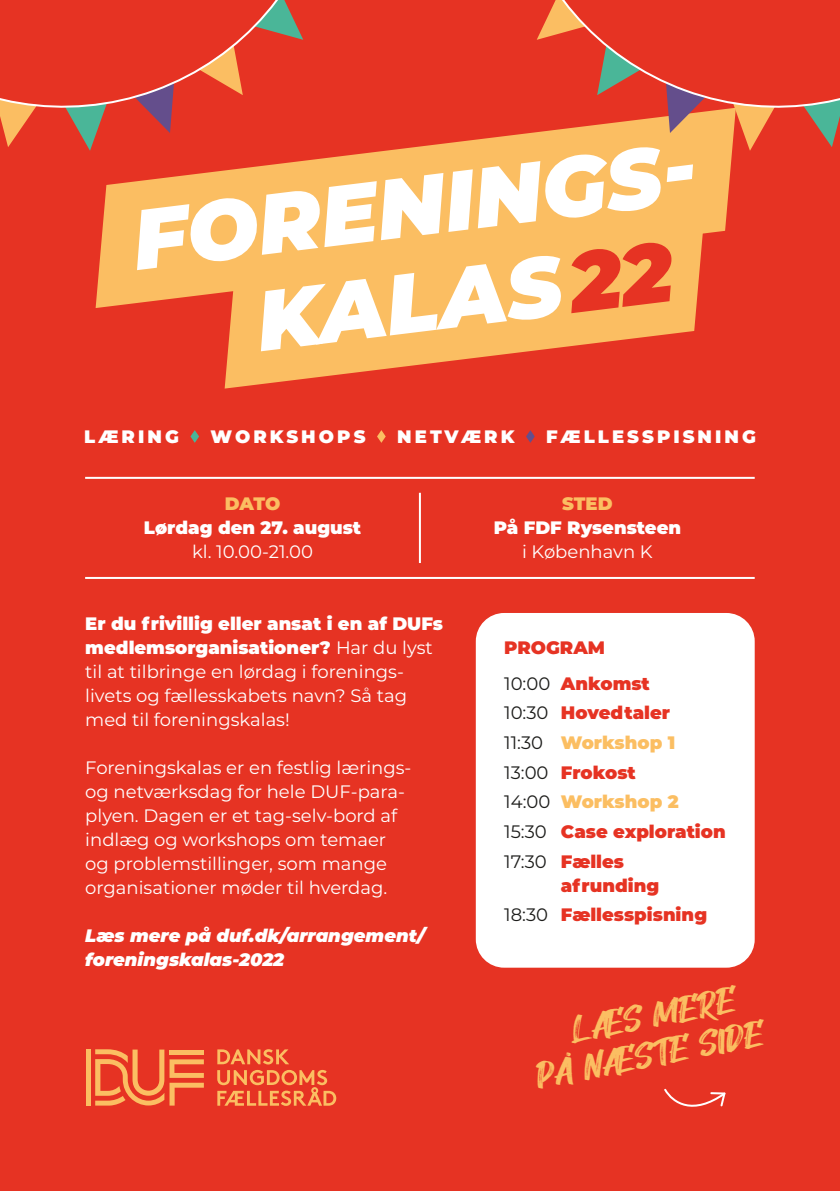
<style>
.page{position:relative;width:840px;height:1191px;background:#fff}
.page>*{position:absolute;margin:0;border:0;box-sizing:border-box;transform-origin:0 0}
.t1{font:italic 900 84.6px/95.6px "Montserrat";color:#fff}
.t2{font:36px/38px "Hey August";color:#fbbe62;text-align:center}
.t3{font:18px/24px "Montserrat";color:#fff}
.t4{font:900 18px/29.6px "Montserrat";color:#e63323}
.t5{font:italic 900 18px/24px "Montserrat";color:#fff}
.t6{font:900 18px "Montserrat";color:#fff}
.t7{font:900 18px "Montserrat";letter-spacing:.17em;color:#fff}
.t8{font:900 18px "Montserrat";letter-spacing:-.01em;color:#fbbe62}
.t9{font:900 18px "Montserrat";letter-spacing:.15em;color:#fff}
.s1{color:#e63323}
.s2{font-weight:900}
.s3{font-weight:400;color:#1d1d1b}
.s4{color:#fbbe62}
</style>
<div class="page">
<div style="left:0;top:0;width:839px;height:1191px;background:#e63323"></div>
<svg style="left:96px;top:126px;width:636px;height:182px;fill:#fbbe62"></svg>
<svg style="left:224px;top:208px;width:480px;height:180px;fill:#fbbe62"></svg>
<svg style="left:190px;top:430px;width:9px;height:13px"></svg>
<svg style="left:377px;top:430px;width:8px;height:13px"></svg>
<svg style="left:526px;top:430px;width:8px;height:13px"></svg>
<div style="left:475px;top:613px;width:279px;height:354px;background:#fff;border-radius:28px"></div>
<hr style="left:85px;top:477px;width:669px;height:2px;background:#fff">
<hr style="left:85px;top:577px;width:669px;height:2px;background:#fff">
<hr style="left:418px;top:493px;width:2px;height:70px;background:#fff">
<svg style="left:217px;top:1049px;width:72px;height:15px"></svg>
<svg style="left:217px;top:1070px;width:119px;height:36px"></svg>
<div style="left:86px;top:1049px;width:5px;height:56px;background:#fbbe62"></div>
<svg style="left:95px;top:1049px;width:109px;height:56px"></svg>
<svg style="left:664px;top:1088px;width:62px;height:19px"></svg>
<svg style="left:134px;top:126px;width:40px;height:7px"></svg>
<svg style="left:2px;top:126px;width:21px;height:21px"></svg>
<svg style="left:76px;top:126px;width:31px;height:25px"></svg>
<svg style="left:0;top:0;width:304px;height:126px"></svg>
<svg style="left:665px;top:126px;width:40px;height:7px"></svg>
<svg style="left:817px;top:126px;width:21px;height:21px"></svg>
<svg style="left:732px;top:126px;width:32px;height:25px"></svg>
<svg style="left:536px;top:0;width:303px;height:126px"></svg>
<h1 class="t1" style="left:239px;top:174px;width:462px;text-indent:-113px;rotate:-7deg">FORENINGS-<br>KALAS<span class="s1">22</span></h1>
<p class="t9" style="left:84px;top:423px;width:96px">LÆRING</p>
<p class="t7" style="left:210px;top:423px;width:156px">WORKSHOPS</p>
<p class="t7" style="left:397px;top:423px;width:119px">NETVÆRK</p>
<p class="t7" style="left:546px;top:423px;width:211px">FÆLLESSPISNING</p>
<p class="t8" style="left:225px;top:490px;width:57px">DATO</p>
<p class="t6" style="left:144px;top:514px;width:218px">Lørdag den 27. august</p>
<p class="t3" style="left:192px;top:539px;width:122px">kl. 10.00-21.00</p>
<p class="t3" style="left:85px;top:611px;width:359px"><span class="s2">Er du frivillig eller ansat i en af DUFs medlemsorganisationer?</span> Har du lyst til at tilbringe en lørdag i forenings&shy;livets og fællesskabets navn? Så tag med til foreningskalas!</p>
<p class="t3" style="left:85px;top:755px;width:327px">Foreningskalas er en festlig lærings&shy;og netværksdag for hele DUF-para&shy;plyen. Dagen er et tag-selv-bord af indlæg og workshops om temaer og problemstillinger, som mange organisationer møder til hverdag.</p>
<p class="t5" style="left:85px;top:923px;width:341px">Læs mere på duf.dk/arrangement/ foreningskalas-2022</p>
<p class="t8" style="left:562px;top:490px;width:52px">STED</p>
<p class="t6" style="left:493px;top:514px;width:189px">På FDF Rysensteen</p>
<p class="t3" style="left:521px;top:539px;width:132px">i København K</p>
<p class="t4" style="left:504px;top:629px;width:147px;line-height:35.4px">PROGRAM<br><span class="s3">10:00</span> Ankomst</p>
<p class="t4" style="left:504px;top:697px;width:223px"><span class="s3">10:30</span> Hovedtaler<br><span class="s3">11:30</span> <span class="s4">Workshop 1<br></span><span class="s3">13:00</span> Frokost<br><span class="s3">14:00</span> <span class="s4">Workshop 2<br></span><span class="s3">15:30</span> Case exploration<br><span class="s3">17:30</span> Fælles</p>
<p class="t4" style="left:504px;top:869px;width:204px;text-align:center">afrunding<br><span class="s3">18:30</span> Fællesspisning</p>
<h2 class="t2" style="left:525px;top:1022px;width:233px;rotate:-11deg">LÆS MERE<br>PÅ NÆSTE SIDE</h2>
</div>
